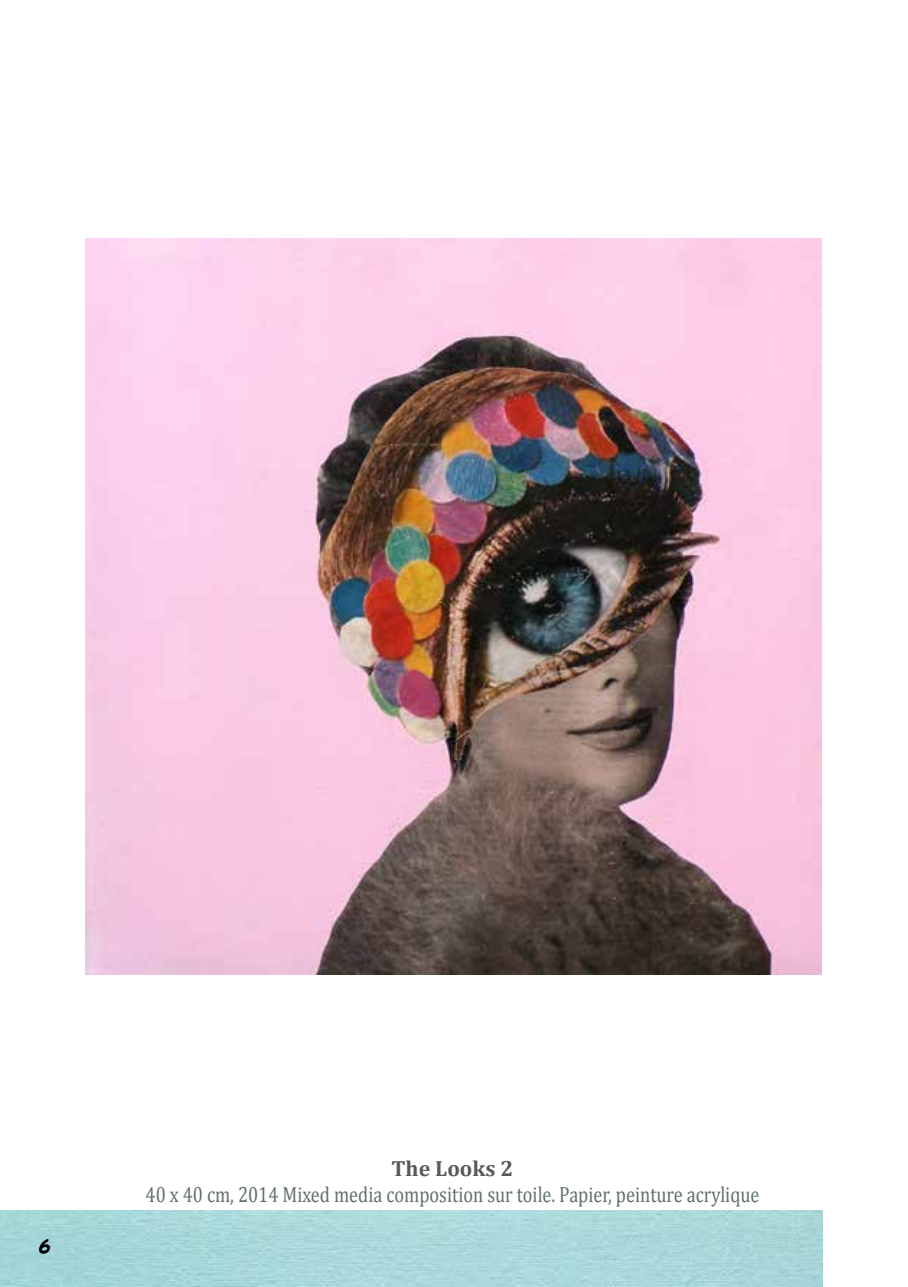
<style>
.page{position:relative;width:908px;height:1287px;background:#fff}
.page>*{position:absolute;margin:0;border:0;box-sizing:border-box;transform-origin:0 0}
.t1{font:700 24px "Digital Strip.BB";color:#000}
.t2{font:22px "Cambria";color:#607066;scale:.83 1}
.t3{font:700 22px "Cambria";color:#58595b}
</style>
<div class="page">
<img style="left:85px;top:239px;width:736px;height:735px">
<p class="t1" style="left:38px;top:1237px;width:14px">6</p>
<p class="t3" style="left:391px;top:1152px;width:123px">The Looks 2</p>
<p class="t2" style="left:145px;top:1181px;width:740px">40 x 40 cm, 2014 Mixed media composition sur toile. Papier, peinture acrylique</p>
</div>
